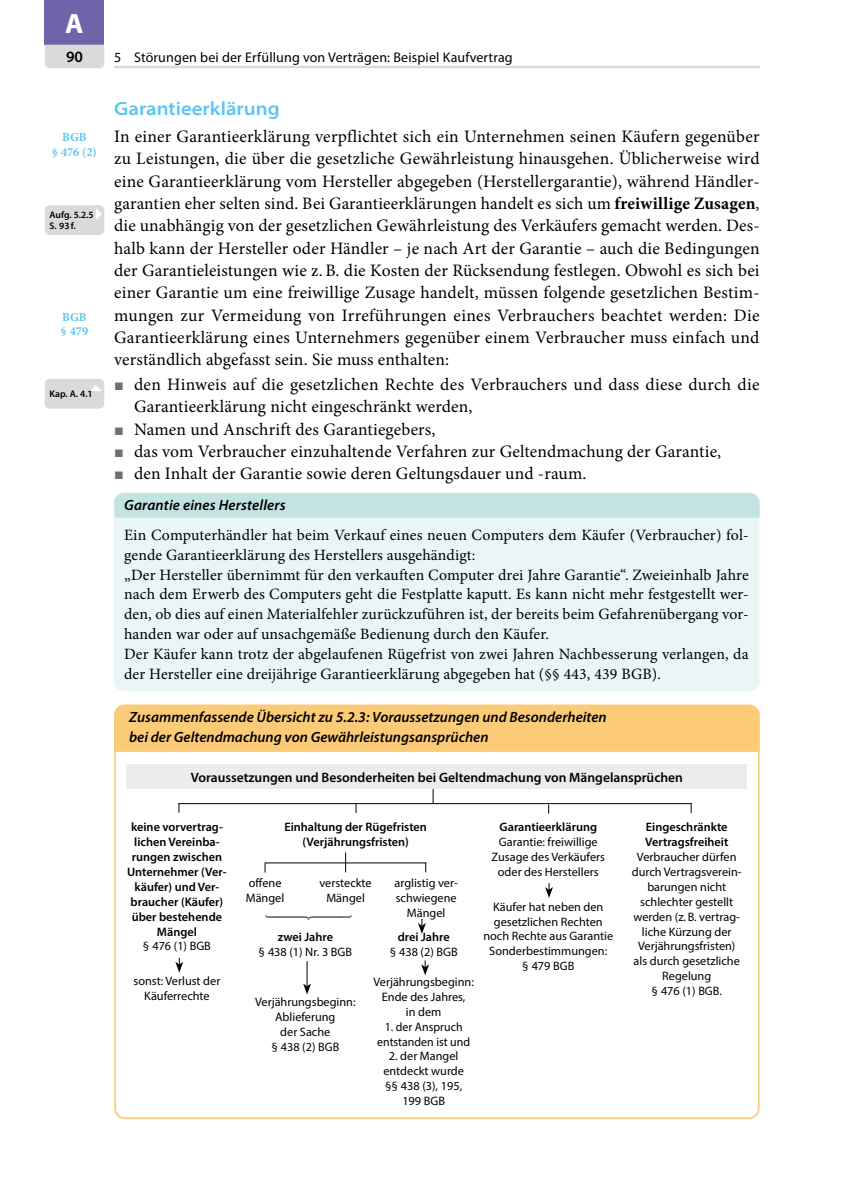
<style>
.page{position:relative;width:844px;height:1191px;background:#fff}
.page>*{position:absolute;margin:0;border:0;box-sizing:border-box;transform-origin:0 0}
.t1{font:700 28px "Myriad Pro";color:#fff}
._03_Ueberschrift_4{font:600 semi-expanded 19.25px "Myriad Pro";color:#5bc5f2}
._10_1_Grundschrift{font:17.5px/22.4px "Minion Pro";letter-spacing:.01em;color:#000;text-align:justify}
._30_1_2_Beispiel_Tex{font:15.75px/19.8px "Minion Pro";letter-spacing:.01em;color:#000}
.t2{font:600 15.75px "Myriad Pro";color:#000}
._31_3_1_Zusammenfass{font:italic 600 14.88px/19.8px "Myriad Pro";color:#000}
._30_1_1_Beispiel_Ueb{font:italic 600 14.88px "Myriad Pro";letter-spacing:.01em;color:#000}
.t3{font:14px "Myriad Pro";letter-spacing:.01em;color:#000}
.t4{font:600 13.65px "Myriad Pro";color:#000}
.t5{font:12.25px/14.9px "Myriad Pro";color:#000;text-align:center}
.t6{font:600 12.25px/14.9px "Myriad Pro";color:#000;text-align:center}
._81_1_Marginalien_Ge{font:700 12.25px/14.9px "Minion Pro";color:#5bc5f2;text-align:center}
._82_1_Marginalien_Te{font:600 9.62px "Myriad Pro";color:#000}
.s1{font-weight:700}
.s2{color:#6f6f6e}
.s3{font-weight:400}
.s4{font-weight:600}
</style>
<div class="page">
<div style="left:114px;top:493px;width:645px;height:198px;background:#eaf5f5;border-radius:10px"></div>
<div style="left:114px;top:493px;width:645px;height:24px;background:#c3e3e2"></div>
<div style="left:126px;top:764px;width:621px;height:25px;background:#ececed"></div>
<svg style="left:175px;top:957px;width:8px;height:15px"></svg>
<hr style="left:178px;top:803px;width:513px;height:1px;background:#000">
<svg style="left:432px;top:789px;width:1px;height:15px"></svg>
<svg style="left:545px;top:883px;width:8px;height:15px"></svg>
<hr style="left:265px;top:862px;width:161px;height:1px;background:#000">
<svg style="left:345px;top:852px;width:1px;height:20px"></svg>
<svg style="left:421px;top:960px;width:8px;height:15px"></svg>
<svg style="left:418px;top:919px;width:8px;height:15px"></svg>
<svg style="left:303px;top:961px;width:8px;height:33px"></svg>
<div style="left:114px;top:704px;width:645px;height:48px;background:#fccb78"></div>
<div style="left:45px;top:205px;width:59px;height:30px;background:#dadada;border-radius:5px"></div>
<div style="left:45px;top:379px;width:59px;height:30px;background:#dadada;border-radius:5px"></div>
<hr style="left:114px;top:66px;width:645px;height:2px;background:#dadada">
<div style="left:45px;top:0;width:59px;height:45px;background:#7163a9"></div>
<svg style="left:45px;top:45px;width:59px;height:23px"></svg>
<h1 class="t1" style="left:65px;top:6px;width:20px">A</h1>
<p class="t2" style="left:66px;top:47px;width:18px">90</p>
<p class="_81_1_Marginalien_Ge" style="left:52px;top:129px;width:46px">BGB<br>§ 476 (2)</p>
<p class="_82_1_Marginalien_Te" style="left:50px;top:208px;width:46px">Aufg. 5.2.5</p>
<p class="_82_1_Marginalien_Te" style="left:50px;top:220px;width:28px">S. 93f.</p>
<p class="_81_1_Marginalien_Ge" style="left:61px;top:309px;width:29px;text-align:left">BGB § 479</p>
<p class="_82_1_Marginalien_Te" style="left:50px;top:388px;width:45px">Kap. A. 4.1</p>
<p class="t3" style="left:114px;top:49px;width:400px">5 Störungen bei der Erfüllung von Verträgen: Beispiel Kaufvertrag</p>
<p class="_03_Ueberschrift_4" style="left:114px;top:96px;width:167px">Garantieerklärung</p>
<p class="_10_1_Grundschrift" style="left:114px;top:125px;width:646px">In einer Garantieerklärung verpflichtet sich ein Unternehmen seinen Käufern gegenüber zu Leistungen, die über die gesetzliche Gewährleistung hinausgehen. Üblicherweise wird eine Garantieerklärung vom Hersteller abgegeben (Herstellergarantie), während Händler&shy;garantien eher selten sind. Bei Garantieerklärungen handelt es sich um <span class="s1">freiwillige Zusagen</span>, die unabhängig von der gesetzlichen Gewährleistung des Verkäufers gemacht werden. Des&shy;halb kann der Hersteller oder Händler – je nach Art der Garantie – auch die Bedingungen der Garantieleistungen wie z.B. die Kosten der Rücksendung festlegen. Obwohl es sich bei einer Garantie um eine freiwillige Zusage handelt, müssen folgende gesetzlichen Bestim&shy;mungen zur Vermeidung von Irreführungen eines Verbrauchers beachtet werden: Die Garantieerklärung eines Unternehmers gegenüber einem Verbraucher muss einfach und verständlich abgefasst sein. Sie muss enthalten:</p>
<p class="_10_1_Grundschrift" style="left:134px;top:373px;width:626px;text-indent:-20px"><span class="s2">▪</span> den Hinweis auf die gesetzlichen Rechte des Verbrauchers und dass diese durch die<br>Garantieerklärung nicht eingeschränkt werden,</p>
<p class="_10_1_Grundschrift" style="left:114px;top:418px;width:323px"><span class="s2">▪</span> Namen und Anschrift des Garantiegebers,</p>
<p class="_10_1_Grundschrift" style="left:114px;top:440px;width:608px"><span class="s2">▪</span> das vom Verbraucher einzuhaltende Verfahren zur Geltendmachung der Garantie,</p>
<p class="_10_1_Grundschrift" style="left:114px;top:462px;width:473px"><span class="s2">▪</span> den Inhalt der Garantie sowie deren Geltungsdauer und -raum.</p>
<p class="_30_1_1_Beispiel_Ueb" style="left:124px;top:496px;width:163px">Garantie eines Herstellers</p>
<p class="_30_1_2_Beispiel_Tex" style="left:124px;top:525px;width:626px">Ein Computerhändler hat beim Verkauf eines neuen Computers dem Käufer (Verbraucher) fol&shy;gende Garantieerklärung des Herstellers ausgehändigt:</p>
<p class="_30_1_2_Beispiel_Tex" style="left:124px;top:565px;width:626px;text-align:justify">„Der Hersteller übernimmt für den verkauften Computer drei Jahre Garantie“. Zweieinhalb Jahre nach dem Erwerb des Computers geht die Festplatte kaputt. Es kann nicht mehr festgestellt wer&shy;den, ob dies auf einen Materialfehler zurückzuführen ist, der bereits beim Gefahrenübergang vor&shy;handen war oder auf unsachgemäße Bedienung durch den Käufer.</p>
<p class="_30_1_2_Beispiel_Tex" style="left:124px;top:644px;width:626px">Der Käufer kann trotz der abgelaufenen Rügefrist von zwei Jahren Nachbesserung verlangen, da der Hersteller eine dreijährige Garantieerklärung abgegeben hat (§§ 443, 439 BGB).</p>
<p class="_31_3_1_Zusammenfass" style="left:129px;top:707px;width:479px">Zusammenfassende Übersicht zu 5.2.3: Voraussetzungen und Besonderheiten bei der Geltendmachung von Gewährleistungsansprüchen</p>
<p class="t4" style="left:191px;top:768px;width:493px">Voraussetzungen und Besonderheiten bei Geltendmachung von Mängelansprüchen</p>
<p class="t6" style="left:127px;top:819px;width:101px">keine vorvertrag&shy;lichen Vereinba&shy;rungen zwischen<br>Unternehmer (Ver&shy;käufer) und Ver&shy;braucher (Käufer) über bestehende<br>Mängel<br><span class="s3">§ 476 (1) BGB</span></p>
<p class="t5" style="left:133px;top:973px;width:88px">sonst: Verlust der<br>Käuferrechte</p>
<p class="t6" style="left:284px;top:819px;width:144px">Einhaltung der Rügefristen (Verjährungsfristen)</p>
<p class="t5" style="left:491px;top:819px;width:115px"><span class="s4">Garantieerklärung<br></span>Garantie: freiwillige<br>Zusage des Verkäufers oder des Herstellers</p>
<p class="t5" style="left:483px;top:899px;width:131px">Käufer hat neben den gesetzlichen Rechten noch Rechte aus Garantie</p>
<p class="t5" style="left:489px;top:943px;width:119px">Sonderbestimmungen: § 479 BGB</p>
<p class="t5" style="left:631px;top:819px;width:111px"><span class="s4">Eingeschränkte<br>Vertragsfreiheit<br></span>Verbraucher dürfen durch Vertragsverein&shy;barungen nicht schlechter gestellt werden (z.B. vertrag&shy;liche Kürzung der<br>Verjährungsfristen) als durch gesetzliche<br>Regelung<br>§ 476 (1) BGB.</p>
<p class="t5" style="left:246px;top:875px;width:40px;text-align:left">offene<br>Mängel</p>
<p class="t5" style="left:319px;top:875px;width:54px">versteckte<br>Mängel</p>
<p class="t5" style="left:394px;top:875px;width:65px">arglistig ver&shy;schwiegene<br>Mängel</p>
<p class="t5" style="left:389px;top:929px;width:69px"><span class="s4">drei Jahre<br></span>§ 438 (2) BGB</p>
<p class="t5" style="left:373px;top:974px;width:102px">Verjährungsbeginn:<br>Ende des Jahres,<br>in dem</p>
<p class="t5" style="left:377px;top:1019px;width:94px">1. der Anspruch entstanden ist und</p>
<p class="t5" style="left:383px;top:1048px;width:82px">2. der Mangel entdeckt wurde §§ 438 (3), 195,<br>199 BGB</p>
<p class="t5" style="left:258px;top:929px;width:95px"><span class="s4">zwei Jahre<br></span>§ 438 (1) Nr. 3 BGB</p>
<p class="t5" style="left:255px;top:994px;width:102px">Verjährungsbeginn:<br>Ablieferung<br>der Sache<br>§ 438 (2) BGB</p>
</div>
